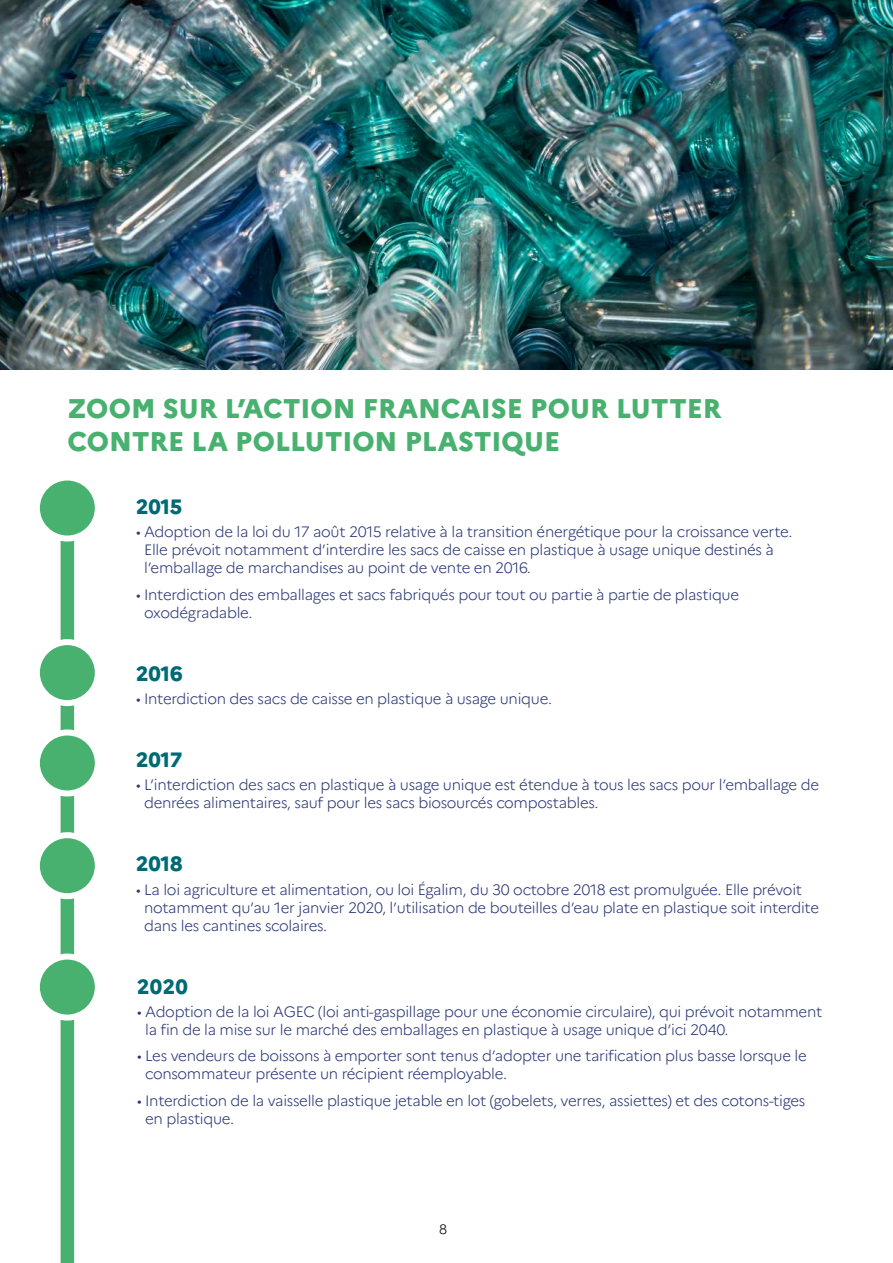
<style>
.page{position:relative;width:893px;height:1263px;background:#fff}
.page>*{position:absolute;margin:0;border:0;box-sizing:border-box;transform-origin:0 0}
.t1{font:800 27px/32.4px "Marianne";color:#49b170}
.t2{font:800 20.7px "Marianne";color:#006a74}
.t3{font:300 15px/18px "Marianne";letter-spacing:-.02em;color:#273475}
.t4{font:300 13.5px "Marianne";color:#000}
</style>
<div class="page">
<div style="left:61px;top:507px;width:13px;height:756px;background:#49b170"></div>
<div style="left:37px;top:477px;width:61px;height:61px;background:#49b170;border-radius:50%"></div>
<div style="left:34px;top:474px;width:67px;height:67px;border:6px solid #fff;border-radius:50%"></div>
<div style="left:37px;top:642px;width:61px;height:61px;background:#49b170;border-radius:50%"></div>
<div style="left:34px;top:639px;width:67px;height:67px;border:6px solid #fff;border-radius:50%"></div>
<div style="left:37px;top:732px;width:61px;height:61px;background:#49b170;border-radius:50%"></div>
<div style="left:34px;top:729px;width:67px;height:67px;border:6px solid #fff;border-radius:50%"></div>
<div style="left:37px;top:835px;width:61px;height:61px;background:#49b170;border-radius:50%"></div>
<div style="left:34px;top:832px;width:67px;height:67px;border:6px solid #fff;border-radius:50%"></div>
<div style="left:37px;top:956px;width:61px;height:61px;background:#49b170;border-radius:50%"></div>
<div style="left:34px;top:953px;width:67px;height:67px;border:6px solid #fff;border-radius:50%"></div>
<img style="left:0;top:0;width:893px;height:370px">
<h1 class="t1" style="left:67px;top:392px;width:656px">ZOOM SUR L’ACTION FRANCAISE POUR LUTTER<br>CONTRE LA POLLUTION PLASTIQUE</h1>
<h2 class="t2" style="left:136px;top:494px;width:48px">2015</h2>
<p class="t3" style="left:144px;top:523px;width:650px;text-indent:-8px">• Adoption de la loi du 17 août 2015 relative à la transition énergétique pour la croissance verte.<br>Elle prévoit notamment d’interdire les sacs de caisse en plastique à usage unique destinés à l’emballage de marchandises au point de vente en 2016.</p>
<p class="t3" style="left:144px;top:585px;width:597px;text-indent:-8px">• Interdiction des emballages et sacs fabriqués pour tout ou partie à partie de plastique oxodégradable.</p>
<h2 class="t2" style="left:136px;top:661px;width:48px">2016</h2>
<p class="t3" style="left:136px;top:690px;width:417px">• Interdiction des sacs de caisse en plastique à usage unique.</p>
<h2 class="t2" style="left:136px;top:747px;width:48px">2017</h2>
<p class="t3" style="left:144px;top:776px;width:676px;text-indent:-8px">• L’interdiction des sacs en plastique à usage unique est étendue à tous les sacs pour l’emballage de denrées alimentaires, sauf pour les sacs biosourcés compostables.</p>
<h2 class="t2" style="left:136px;top:851px;width:48px">2018</h2>
<p class="t3" style="left:144px;top:880px;width:677px;text-indent:-8px">• La loi agriculture et alimentation, ou loi Égalim, du 30 octobre 2018 est promulguée. Elle prévoit notamment qu’au 1er janvier 2020, l’utilisation de bouteilles d’eau plate en plastique soit interdite dans les cantines scolaires.</p>
<h2 class="t2" style="left:137px;top:973px;width:52px">2020</h2>
<p class="t3" style="left:145px;top:1002px;width:679px;text-indent:-8px">• Adoption de la loi AGEC (loi anti-gaspillage pour une économie circulaire), qui prévoit notamment la fin de la mise sur le marché des emballages en plastique à usage unique d’ici 2040.</p>
<p class="t3" style="left:145px;top:1047px;width:663px;text-indent:-8px">• Les vendeurs de boissons à emporter sont tenus d’adopter une tarification plus basse lorsque le consommateur présente un récipient réemployable.</p>
<p class="t3" style="left:145px;top:1091px;width:662px;text-indent:-8px">• Interdiction de la vaisselle plastique jetable en lot (gobelets, verres, assiettes) et des cotons-tiges en plastique.</p>
<p class="t4" style="left:439px;top:1221px;width:10px">8</p>
</div>
